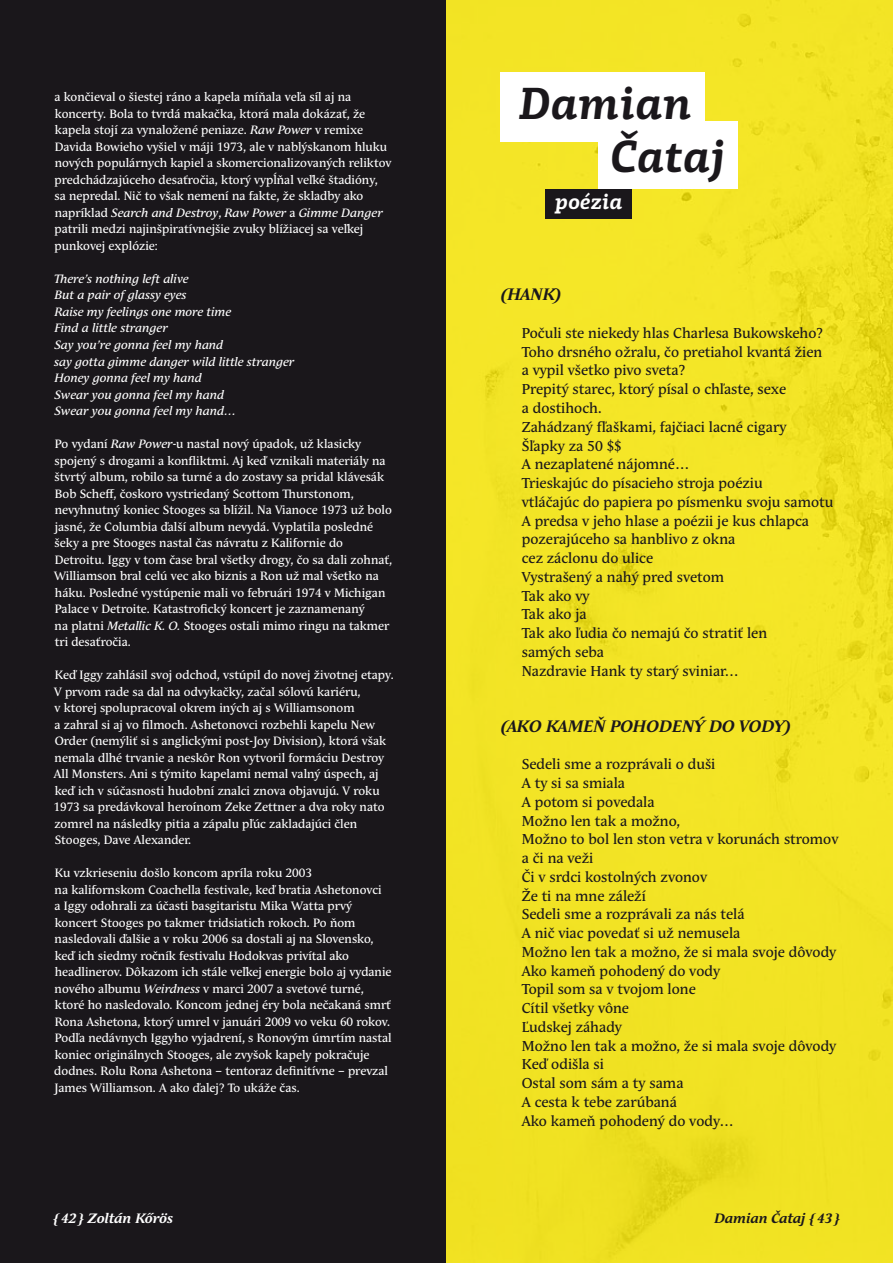
<style>
.page{position:relative;width:893px;height:1263px;background:#fff}
.page>*{position:absolute;margin:0;border:0;box-sizing:border-box;transform-origin:0 0}
.t1{font:italic 700 45.3px/52.5px "PF Centro Slab Pro";color:#1a171b}
.t2{font:italic 700 21.45px "PF Centro Slab Pro";color:#fff}
.t3{font:italic 700 16.5px "Andulka Text Pro";color:#1a171b}
.t4{font:14.25px/18.8px "Andulka Text Pro";color:#1a171b}
.t5{font:italic 700 13.5px "Andulka Text Pro";color:#fff}
.t6{font:italic 700 13.5px "Andulka Text Pro";color:#1a171b}
.t7{font:12px/16.5px "Andulka Text Pro";color:#fff}
.t8{font:italic 12px/16.5px "Andulka Text Pro";color:#fff}
.s1{font-style:italic}
</style>
<div class="page">
<div style="left:0;top:0;width:446px;height:1263px;background:#1a171b"></div>
<div style="left:446px;top:0;width:447px;height:1263px;background:#f3e425"></div>
<div style="left:500px;top:72px;width:205px;height:70px;background:#fff"></div>
<div style="left:598px;top:121px;width:139px;height:68px;background:#fff"></div>
<div style="left:545px;top:189px;width:87px;height:29px;background:#1a171b"></div>
<p class="t7" style="left:54px;top:89px;width:338px">a končieval o šiestej ráno a kapela míňala veľa síl aj na koncerty. Bola to tvrdá makačka, ktorá mala dokázať, že kapela stojí za vynaložené peniaze. <span class="s1">Raw Power</span> v remixe Davida Bowieho vyšiel v máji 1973, ale v nablýskanom hluku nových populárnych kapiel a skomercionalizovaných reliktov predchádzajúceho desaťročia, ktorý vypĺňal veľké štadióny, sa nepredal. Nič to však nemení na fakte, že skladby ako napríklad <span class="s1">Search and Destroy</span>, <span class="s1">Raw Power</span> a <span class="s1">Gimme Danger </span>patrili medzi najinšpiratívnejšie zvuky blížiacej sa veľkej punkovej explózie:</p>
<p class="t8" style="left:54px;top:271px;width:242px">There’s nothing left alive<br>But a pair of glassy eyes<br>Raise my feelings one more time<br>Find a little stranger<br>Say you’re gonna feel my hand<br>say gotta gimme danger wild little stranger<br>Honey gonna feel my hand<br>Swear you gonna feel my hand<br>Swear you gonna feel my hand…</p>
<p class="t7" style="left:54px;top:436px;width:340px">Po vydaní <span class="s1">Raw Power</span>-u nastal nový úpadok, už klasicky spojený s drogami a konfliktmi. Aj keď vznikali materiály na štvrtý album, robilo sa turné a do zostavy sa pridal klávesák Bob Scheff, čoskoro vystriedaný Scottom Thurstonom, nevyhnutný koniec Stooges sa blížil. Na Vianoce 1973 už bolo jasné, že Columbia ďalší album nevydá. Vyplatila posledné šeky a pre Stooges nastal čas návratu z Kalifornie do Detroitu. Iggy v tom čase bral všetky drogy, čo sa dali zohnať, Williamson bral celú vec ako biznis a Ron už mal všetko na háku. Posledné vystúpenie mali vo februári 1974 v Michigan Palace v Detroite. Katastrofický koncert je zaznamenaný<br>na platni <span class="s1">Metallic K. O.</span> Stooges ostali mimo ringu na takmer tri desaťročia.</p>
<p class="t7" style="left:53px;top:667px;width:342px">Keď Iggy zahlásil svoj odchod, vstúpil do novej životnej etapy.<br>V prvom rade sa dal na odvykačky, začal sólovú kariéru,<br>v ktorej spolupracoval okrem iných aj s Williamsonom<br>a zahral si aj vo filmoch. Ashetonovci rozbehli kapelu New Order (nemýliť si s anglickými post-Joy Division), ktorá však nemala dlhé trvanie a neskôr Ron vytvoril formáciu Destroy All Monsters. Ani s týmito kapelami nemal valný úspech, aj keď ich v súčasnosti hudobní znalci znova objavujú. V roku 1973 sa predávkoval heroínom Zeke Zettner a dva roky nato zomrel na následky pitia a zápalu pľúc zakladajúci člen Stooges, Dave Alexander.</p>
<p class="t7" style="left:54px;top:865px;width:339px">Ku vzkrieseniu došlo koncom apríla roku 2003<br>na kalifornskom Coachella festivale, keď bratia Ashetonovci<br>a Iggy odohrali za účasti basgitaristu Mika Watta prvý koncert Stooges po takmer tridsiatich rokoch. Po ňom nasledovali ďalšie a v roku 2006 sa dostali aj na Slovensko, keď ich siedmy ročník festivalu Hodokvas privítal ako headlinerov. Dôkazom ich stále veľkej energie bolo aj vydanie nového albumu <span class="s1">Weirdness</span> v marci 2007 a svetové turné, ktoré ho nasledovalo. Koncom jednej éry bola nečakaná smrť Rona Ashetona, ktorý umrel v januári 2009 vo veku 60 rokov.<br>Podľa nedávnych Iggyho vyjadrení, s Ronovým úmrtím nastal koniec originálnych Stooges, ale zvyšok kapely pokračuje dodnes. Rolu Rona Ashetona – tentoraz definitívne – prevzal James Williamson. A ako ďalej? To ukáže čas.</p>
<p class="t5" style="left:53px;top:1210px;width:121px">{ 42 } Zoltán Kőrös</p>
<h1 class="t1" style="left:609px;top:77px;width:117px;text-indent:-91px">Damian<br>Čataj</h1>
<h2 class="t2" style="left:555px;top:188px;width:69px">poézia</h2>
<h3 class="t3" style="left:500px;top:285px;width:62px">(HANK)</h3>
<p class="t4" style="left:522px;top:324px;width:313px">Počuli ste niekedy hlas Charlesa Bukowskeho?<br>Toho drsného ožralu, čo pretiahol kvantá žien<br>a vypil všetko pivo sveta?<br>Prepitý starec, ktorý písal o chľaste, sexe<br>a dostihoch.<br>Zahádzaný fľaškami, fajčiaci lacné cigary<br>Šľapky za 50 $$<br>A nezaplatené nájomné…<br>Trieskajúc do písacieho stroja poéziu<br>vtláčajúc do papiera po písmenku svoju samotu<br>A predsa v jeho hlase a poézii je kus chlapca pozerajúceho sa hanblivo z okna<br>cez záclonu do ulice<br>Vystrašený a nahý pred svetom<br>Tak ako vy<br>Tak ako ja<br>Tak ako ľudia čo nemajú čo stratiť len<br>samých seba<br>Nazdravie Hank ty starý sviniar…</p>
<h3 class="t3" style="left:500px;top:716px;width:292px">(AKO KAMEŇ POHODENÝ DO VODY)</h3>
<p class="t4" style="left:522px;top:755px;width:318px">Sedeli sme a rozprávali o duši<br>A ty si sa smiala<br>A potom si povedala<br>Možno len tak a možno,<br>Možno to bol len ston vetra v korunách stromov a či na veži<br>Či v srdci kostolných zvonov<br>Že ti na mne záleží<br>Sedeli sme a rozprávali za nás telá<br>A nič viac povedať si už nemusela<br>Možno len tak a možno, že si mala svoje dôvody<br>Ako kameň pohodený do vody<br>Topil som sa v tvojom lone<br>Cítil všetky vône<br>Ľudskej záhady<br>Možno len tak a možno, že si mala svoje dôvody<br>Keď odišla si<br>Ostal som sám a ty sama<br>A cesta k tebe zarúbaná<br>Ako kameň pohodený do vody…</p>
<p class="t6" style="left:714px;top:1210px;width:127px">Damian Čataj { 43 }</p>
</div>
